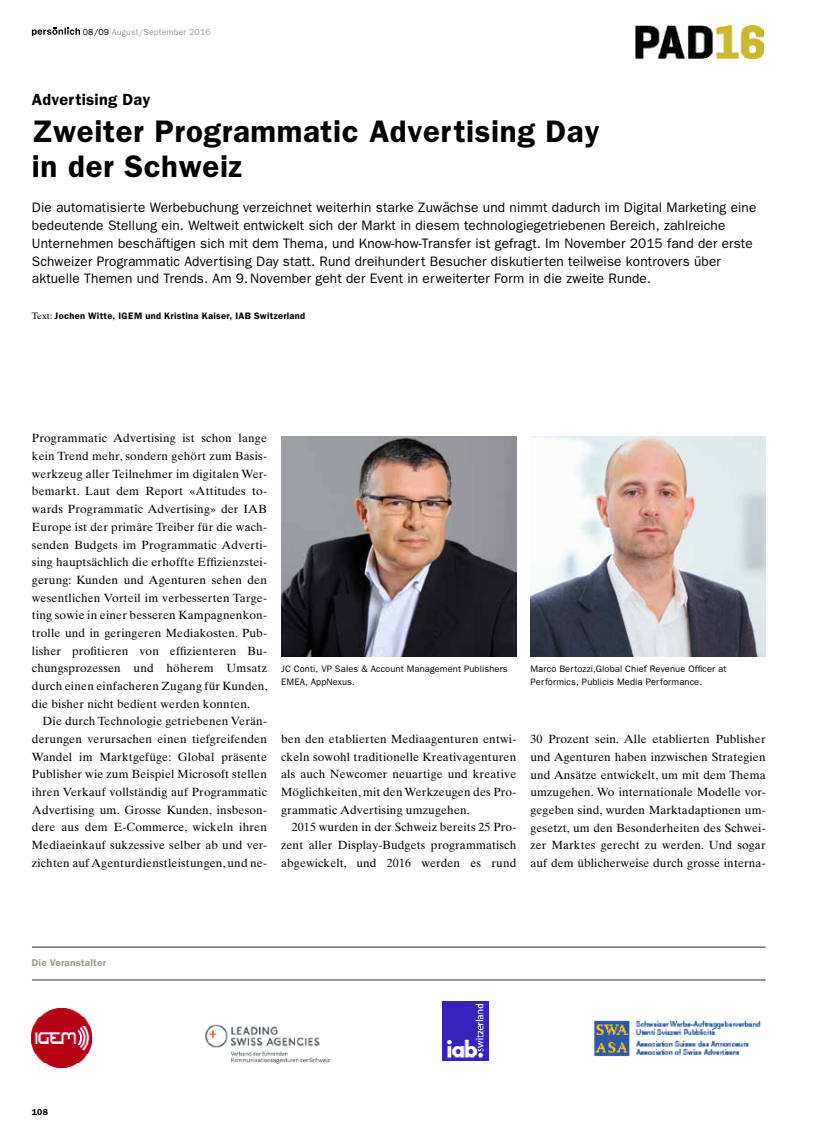
<style>
.page{position:relative;width:833px;height:1134px;background:#fff}
.page>*{position:absolute;margin:0;border:0;box-sizing:border-box;transform-origin:0 0}
.t1{font:600 31.25px/35.4px "Franklin Gothic";letter-spacing:.02em;color:#000}
.t2{font:600 16.25px "Franklin Gothic";letter-spacing:.015em;color:#000}
.t3{font:13.75px/17.6px "Franklin Gothic";letter-spacing:.01em;color:#000}
.t4{font:11.88px/17.6px "Times Ten";letter-spacing:.015em;color:#000;text-align:justify}
.t5{font:600 10px "Franklin Gothic";letter-spacing:.015em;color:#9e9d90}
.t6{font:9.38px/12.5px "Franklin Gothic";letter-spacing:.01em;color:#000}
.t7{font:600 9.38px "Franklin Gothic";letter-spacing:.03em;color:#000}
.t8{font:8.75px "Franklin Gothic";letter-spacing:.015em;color:#9e9d90}
.t9{font:600 8.75px "Franklin Gothic";color:#000}
.s1{color:#000}
.s2{font-family:"Times Ten";font-weight:400}
</style>
<div class="page">
<svg style="left:32px;top:28px;width:48px;height:8px"></svg>
<hr style="left:32px;top:946px;width:733px;height:2px;background:#575756">
<hr style="left:32px;top:979px;width:733px;height:1px;background:#575756">
<img style="left:443px;top:1001px;width:46px;height:59px">
<img style="left:32px;top:1008px;width:59px;height:60px">
<img style="left:204px;top:1024px;width:127px;height:40px">
<img style="left:635px;top:26px;width:129px;height:32px">
<img style="left:594px;top:1020px;width:167px;height:37px">
<img style="left:281px;top:437px;width:235px;height:219px">
<img style="left:530px;top:437px;width:235px;height:219px">
<p class="t8" style="left:83px;top:27px;width:129px"><span class="s1">08/09</span> August/September 2016</p>
<h2 class="t2" style="left:32px;top:90px;width:120px">Advertising Day</h2>
<h1 class="t1" style="left:32px;top:113px;width:569px">Zweiter Programmatic Advertising Day in der Schweiz</h1>
<p class="t3" style="left:32px;top:199px;width:726px">Die automatisierte Werbebuchung verzeichnet weiterhin starke Zuwächse und nimmt dadurch im Digital Marketing eine bedeutende Stellung ein. Weltweit entwickelt sich der Markt in diesem technologiegetriebenen Bereich, zahlreiche Unternehmen beschäftigen sich mit dem Thema, und Know-how-Transfer ist gefragt. Im November 2015 fand der erste Schweizer Programmatic Advertising Day statt. Rund dreihundert Besucher diskutierten teilweise kontrovers über aktuelle Themen und Trends. Am 9.November geht der Event in erweiterter Form in die zweite Runde.</p>
<p class="t7" style="left:32px;top:310px;width:275px"><span class="s2">Text:</span> Jochen Witte, IGEM und Kristina Kaiser, IAB Switzerland</p>
<p class="t4" style="left:32px;top:429px;width:237px">Programmatic Advertising ist schon lange kein Trend mehr, sondern gehört zum Basis&shy;werkzeug aller Teilnehmer im digitalen Wer&shy;bemarkt. Laut dem Report «Attitudes to&shy;wards Programmatic Advertising» der IAB Europe ist der primäre Treiber für die wach&shy;senden Budgets im Programmatic Adverti&shy;sing hauptsächlich die erhoffte Effizienzstei&shy;gerung: Kunden und Agenturen sehen den wesentlichen Vorteil im verbesserten Targe&shy;ting sowie in einer besseren Kampagnenkon&shy;trolle und in geringeren Mediakosten. Pub&shy;lisher profitieren von effizienteren Bu&shy;chungsprozessen und höherem Umsatz durch einen einfacheren Zugang für Kunden, die bisher nicht bedient werden konnten.</p>
<p class="t4" style="left:32px;top:712px;width:237px;text-indent:11px">Die durch Technologie getriebenen Verän&shy;derungen verursachen einen tiefgreifenden Wandel im Marktgefüge: Global präsente Publisher wie zum Beispiel Microsoft stellen ihren Verkauf vollständig auf Programmatic Advertising um. Grosse Kunden, insbeson&shy;dere aus dem E-Commerce, wickeln ihren Mediaeinkauf sukzessive selber ab und ver&shy;zichten auf Agenturdienstleistungen, und ne-</p>
<p class="t6" style="left:281px;top:663px;width:228px">JC Conti, VP Sales &amp; Account Management Publishers<br>EMEA, AppNexus.</p>
<p class="t6" style="left:530px;top:663px;width:197px">Marco Bertozzi,Global Chief Revenue Officer at<br>Performics, Publicis Media Performance.</p>
<p class="t4" style="left:281px;top:730px;width:237px">ben den etablierten Mediaagenturen entwi&shy;ckeln sowohl traditionelle Kreativagenturen als auch Newcomer neuartige und kreative Möglichkeiten, mit den Werkzeugen des Pro&shy;grammatic Advertising umzugehen.</p>
<p class="t4" style="left:281px;top:818px;width:237px;text-indent:11px">2015 wurden in der Schweiz bereits 25 Pro&shy;zent aller Display-Budgets programmatisch abgewickelt, und 2016 werden es rund</p>
<p class="t4" style="left:530px;top:730px;width:237px">30 Prozent sein. Alle etablierten Publisher und Agenturen haben inzwischen Strategien und Ansätze entwickelt, um mit dem Thema umzugehen. Wo internationale Modelle vor&shy;gegeben sind, wurden Marktadaptionen um&shy;gesetzt, um den Besonderheiten des Schwei&shy;zer Marktes gerecht zu werden. Und sogar auf dem üblicherweise durch grosse interna-</p>
<p class="t5" style="left:32px;top:956px;width:76px">Die Veranstalter</p>
<p class="t9" style="left:32px;top:1106px;width:18px">108</p>
</div>
